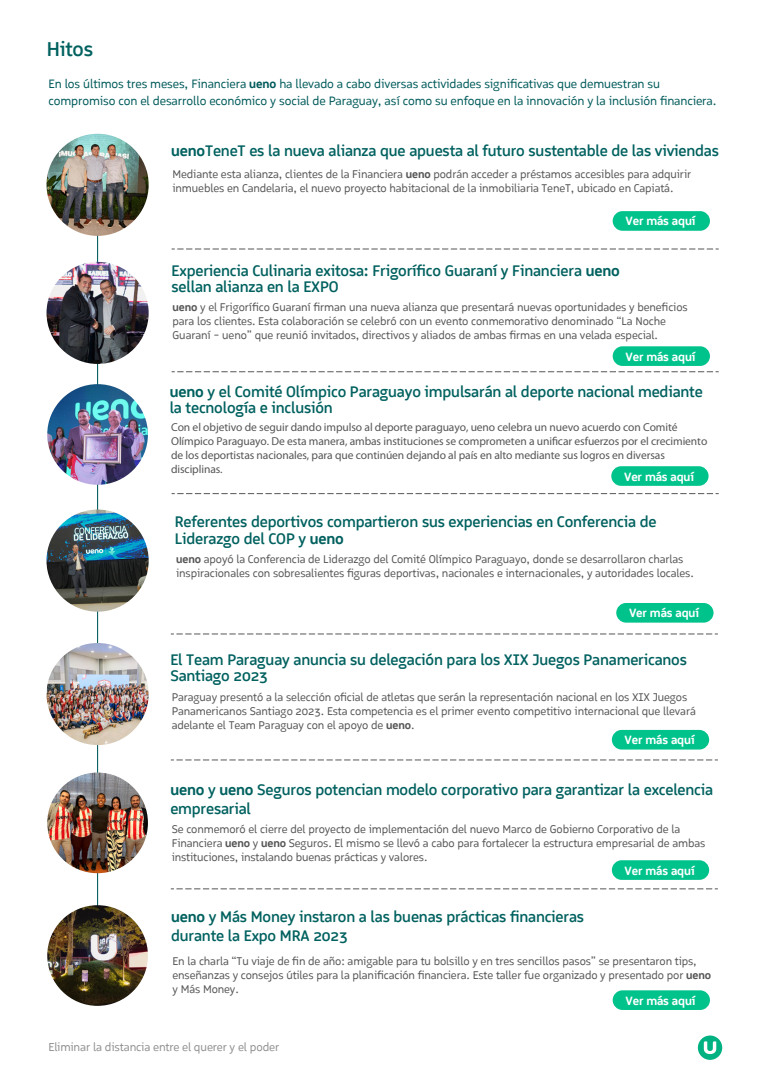
<style>
.page{position:relative;width:771px;height:1079px;background:#fff}
.page>*{position:absolute;margin:0;border:0;box-sizing:border-box;transform-origin:0 0}
.t1{font:500 20.62px "Logical";letter-spacing:-.01em;color:#00615f}
.t2{font:500 15.75px/16.5px "Logical";letter-spacing:-.01em;color:#00615f}
.t3{font:12.5px/16.2px "Ueno Logical";letter-spacing:-.01em;color:#005a5b}
.t4{font:700 12.38px "Ueno Logical";letter-spacing:-.01em;color:#fff}
.t5{font:11.88px "Logical";letter-spacing:-.01em;color:#909091}
.t6{font:11.5px/13.9px "Logical";letter-spacing:-.01em;color:#565656}
.t7{font:11.5px/13.9px "Myriad Pro";letter-spacing:-.01em;color:#565656}
.s1{font-weight:700}
</style>
<div class="page">
<hr style="left:97px;top:181px;width:1px;height:762px;background:#005a5c">
<img style="left:47px;top:772px;width:101px;height:101px;border-radius:50px">
<img style="left:46px;top:643px;width:103px;height:102px;border-radius:51px">
<svg style="left:171px;top:634px;width:547px;height:1px"></svg>
<svg style="left:171px;top:760px;width:547px;height:1px"></svg>
<svg style="left:171px;top:888px;width:547px;height:1px"></svg>
<div style="left:612px;top:730px;width:97px;height:19px;background:#00c38c;border-radius:10px"></div>
<div style="left:612px;top:860px;width:97px;height:20px;background:#00c38c;border-radius:10px"></div>
<img style="left:46px;top:134px;width:103px;height:102px;border-radius:51px">
<svg style="left:172px;top:249px;width:546px;height:1px"></svg>
<svg style="left:697px;top:1035px;width:25px;height:25px"></svg>
<svg style="left:703px;top:1041px;width:13px;height:13px"></svg>
<div style="left:612px;top:211px;width:98px;height:20px;background:#00c38c;border-radius:10px"></div>
<img style="left:46px;top:262px;width:103px;height:102px;border-radius:51px">
<svg style="left:172px;top:371px;width:546px;height:1px"></svg>
<svg style="left:172px;top:493px;width:546px;height:1px"></svg>
<div style="left:612px;top:346px;width:98px;height:20px;background:#00c38c;border-radius:10px"></div>
<img style="left:47px;top:384px;width:101px;height:101px;border-radius:50px">
<div style="left:611px;top:466px;width:97px;height:20px;background:#00c38c;border-radius:10px"></div>
<img style="left:46px;top:509px;width:103px;height:103px;border-radius:51px">
<div style="left:616px;top:603px;width:97px;height:20px;background:#00c38c;border-radius:10px"></div>
<img style="left:47px;top:905px;width:101px;height:101px;border-radius:50px">
<div style="left:612px;top:990px;width:98px;height:20px;background:#00c38c;border-radius:10px"></div>
<h1 class="t1" style="left:47px;top:36px;width:48px">Hitos</h1>
<p class="t3" style="left:48px;top:76px;width:669px">En los últimos tres meses, Financiera <span class="s1">ueno</span> ha llevado a cabo diversas actividades significativas que demuestran su compromiso con el desarrollo económico y social de Paraguay, así como su enfoque en la innovación y la inclusión financiera.</p>
<h2 class="t2" style="left:171px;top:142px;width:549px"><span class="s1">ueno</span>TeneT es la nueva alianza que apuesta al futuro sustentable de las viviendas</h2>
<p class="t6" style="left:172px;top:167px;width:520px">Mediante esta alianza, clientes de la Financiera <span class="s1">ueno</span> podrán acceder a préstamos accesibles para adquirir inmuebles en Candelaria, el nuevo proyecto habitacional de la inmobiliaria TeneT, ubicado en Capiatá.</p>
<p class="t4" style="left:625px;top:213px;width:72px">Ver más aquí</p>
<h2 class="t2" style="left:172px;top:262px;width:449px">Experiencia Culinaria exitosa: Frigorífico Guaraní y Financiera <span class="s1">ueno </span>sellan alianza en la EXPO</h2>
<p class="t6" style="left:172px;top:300px;width:516px"><span class="s1">ueno</span> y el Frigorífico Guaraní firman una nueva alianza que presentará nuevas oportunidades y beneficios para los clientes. Esta colaboración se celebró con un evento conmemorativo denominado “La Noche<br>Guaraní - ueno” que reunió invitados, directivos y aliados de ambas firmas en una velada especial.</p>
<p class="t4" style="left:625px;top:349px;width:72px">Ver más aquí</p>
<h2 class="t2" style="left:170px;top:383px;width:534px"><span class="s1">ueno</span> y el Comité Olímpico Paraguayo impulsarán al deporte nacional mediante la tecnología e inclusión</h2>
<p class="t7" style="left:171px;top:421px;width:537px">Con el objetivo de seguir dando impulso al deporte paraguayo, ueno celebra un nuevo acuerdo con Comité Olímpico Paraguayo. De esta manera, ambas instituciones se comprometen a unificar esfuerzos por el crecimiento de los deportistas nacionales, para que continúen dejando al país en alto mediante sus logros en diversas disciplinas.</p>
<p class="t4" style="left:624px;top:469px;width:72px">Ver más aquí</p>
<h2 class="t2" style="left:175px;top:513px;width:483px">Referentes deportivos compartieron sus experiencias en Conferencia de<br>Liderazgo del COP y <span class="s1">ueno</span></h2>
<p class="t6" style="left:176px;top:552px;width:519px"><span class="s1">ueno</span> apoyó la Conferencia de Liderazgo del Comité Olímpico Paraguayo, donde se desarrollaron charlas inspiracionales con sobresalientes figuras deportivas, nacionales e internacionales, y autoridades locales.</p>
<p class="t4" style="left:629px;top:605px;width:72px">Ver más aquí</p>
<h2 class="t2" style="left:170px;top:651px;width:518px">El Team Paraguay anuncia su delegación para los XIX Juegos Panamericanos<br>Santiago 2023</h2>
<p class="t6" style="left:172px;top:690px;width:525px">Paraguay presentó a la selección oficial de atletas que serán la representación nacional en los XIX Juegos<br>Panamericanos Santiago 2023. Esta competencia es el primer evento competitivo internacional que llevará adelante el Team Paraguay con el apoyo de <span class="s1">ueno</span>.</p>
<p class="t4" style="left:624px;top:732px;width:72px">Ver más aquí</p>
<h2 class="t2" style="left:170px;top:780px;width:544px;line-height:19px"><span class="s1">ueno</span> y <span class="s1">ueno</span> Seguros potencian modelo corporativo para garantizar la excelencia empresarial</h2>
<p class="t6" style="left:172px;top:822px;width:535px">Se conmemoró el cierre del proyecto de implementación del nuevo Marco de Gobierno Corporativo de la<br>Financiera <span class="s1">ueno</span> y <span class="s1">ueno</span> Seguros. El mismo se llevó a cabo para fortalecer la estructura empresarial de ambas instituciones, instalando buenas prácticas y valores.</p>
<p class="t4" style="left:624px;top:863px;width:72px">Ver más aquí</p>
<h2 class="t2" style="left:171px;top:907px;width:414px;line-height:19px"><span class="s1">ueno</span> y Más Money instaron a las buenas prácticas financieras durante la Expo MRA 2023</h2>
<p class="t6" style="left:172px;top:954px;width:540px">En la charla “Tu viaje de fin de año: amigable para tu bolsillo y en tres sencillos pasos” se presentaron tips, enseñanzas y consejos útiles para la planificación financiera. Este taller fue organizado y presentado por <span class="s1">ueno </span>y Más Money.</p>
<p class="t4" style="left:625px;top:993px;width:72px">Ver más aquí</p>
<p class="t5" style="left:48px;top:1040px;width:232px">Eliminar la distancia entre el querer y el poder</p>
</div>
